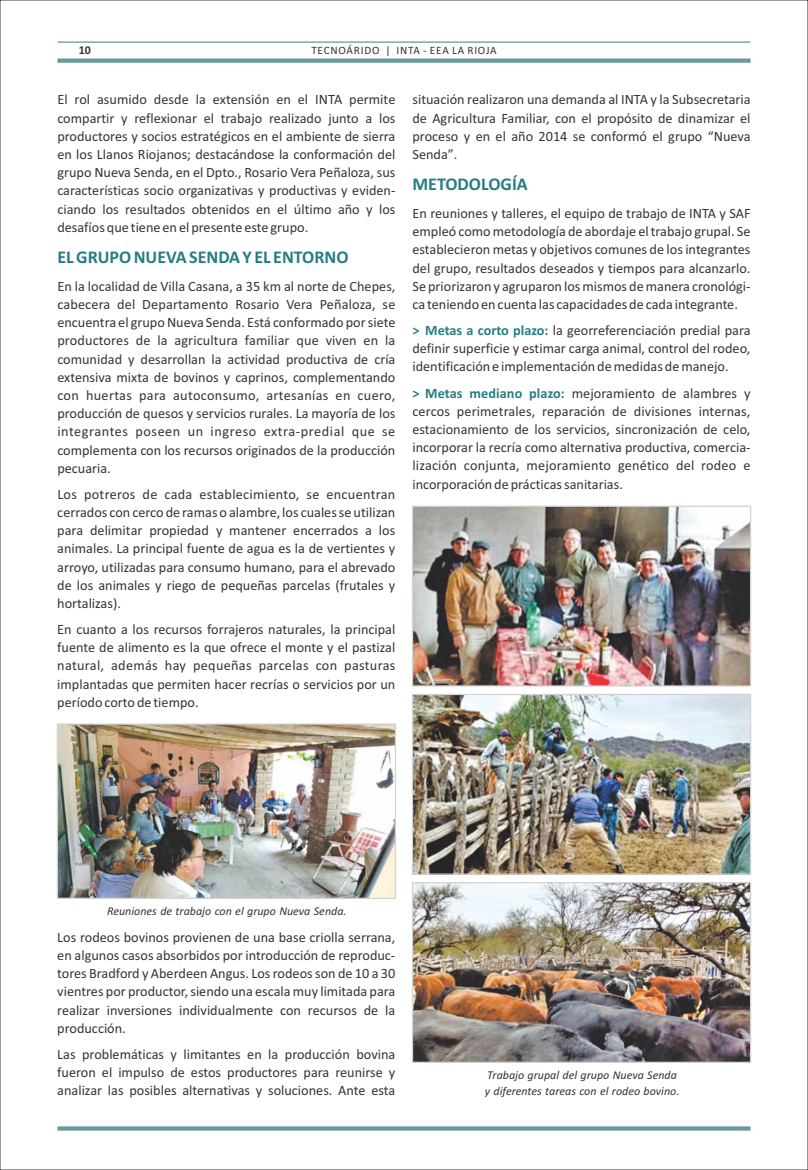
<style>
.page{position:relative;width:808px;height:1170px;background:#fff}
.page>*{position:absolute;margin:0;border:0;box-sizing:border-box;transform-origin:0 0}
.t1{font:700 18px "Calibri";color:#267d82}
.t2{font:14.25px/18.1px "Calibri";color:#373435;text-align:justify}
.t3{font:italic 12px/15.5px "Calibri";color:#373435}
.t4{font:700 12px "Calibri";color:#373435}
.t5{font:11.25px "Calibri";letter-spacing:.07em;color:#373435}
.s1{font-weight:700;color:#267d82}
</style>
<div class="page">
<svg style="left:57px;top:1126px;width:693px;height:4px;background:#78a1a7"></svg>
<hr style="left:57px;top:41px;width:693px;height:2px;background:#6a989e">
<div style="left:57px;top:58px;width:693px;height:5px;background:#6a989e"></div>
<img style="left:59px;top:725px;width:335px;height:171px">
<div style="left:57px;top:723px;width:339px;height:175px;border:1px solid #d2d3d5"></div>
<img style="left:414px;top:883px;width:335px;height:177px">
<div style="left:412px;top:881px;width:339px;height:181px;border:1px solid #d2d3d5"></div>
<img style="left:414px;top:695px;width:335px;height:177px">
<div style="left:412px;top:693px;width:339px;height:181px;border:1px solid #d2d3d5"></div>
<img style="left:414px;top:507px;width:335px;height:177px">
<div style="left:412px;top:505px;width:339px;height:181px;border:1px solid #d2d3d5"></div>
<p class="t5" style="left:311px;top:46px;width:187px">TECNOÁRIDO | INTA - EEA LA RIOJA</p>
<p class="t4" style="left:79px;top:45px;width:14px">10</p>
<p class="t2" style="left:57px;top:92px;width:340px">El rol asumido desde la extensión en el INTA permite compartir y reflexionar el trabajo realizado junto a los productores y socios estratégicos en el ambiente de sierra en los Llanos Riojanos; destacándose la conformación del grupo Nueva Senda, en el Dpto., Rosario Vera Peñaloza, sus características socio organizativas y productivas y eviden&shy;ciando los resultados obtenidos en el último año y los desafíos que tiene en el presente este grupo.</p>
<p class="t1" style="left:57px;top:250px;width:293px">EL GRUPO NUEVA SENDA Y EL ENTORNO</p>
<p class="t2" style="left:57px;top:278px;width:340px">En la localidad de Villa Casana, a 35 km al norte de Chepes, cabecera del Departamento Rosario Vera Peñaloza, se encuentra el grupo Nueva Senda. Está conformado por siete productores de la agricultura familiar que viven en la comunidad y desarrollan la actividad productiva de cría extensiva mixta de bovinos y caprinos, complementando con huertas para autoconsumo, artesanías en cuero, producción de quesos y servicios rurales. La mayoría de los integrantes poseen un ingreso extra-predial que se complementa con los recursos originados de la producción pecuaria.</p>
<p class="t2" style="left:57px;top:486px;width:340px">Los potreros de cada establecimiento, se encuentran cerrados con cerco de ramas o alambre, los cuales se utilizan para delimitar propiedad y mantener encerrados a los animales. La principal fuente de agua es la de vertientes y arroyo, utilizadas para consumo humano, para el abrevado de los animales y riego de pequeñas parcelas (frutales y hortalizas).</p>
<p class="t2" style="left:57px;top:621px;width:340px">En cuanto a los recursos forrajeros naturales, la principal fuente de alimento es la que ofrece el monte y el pastizal natural, además hay pequeñas parcelas con pasturas implantadas que permiten hacer recrías o servicios por un período corto de tiempo.</p>
<p class="t2" style="left:412px;top:92px;width:340px">situación realizaron una demanda al INTA y la Subsecretaria de Agricultura Familiar, con el propósito de dinamizar el proceso y en el año 2014 se conformó el grupo “Nueva Senda”.</p>
<p class="t1" style="left:412px;top:177px;width:117px">METODOLOGÍA</p>
<p class="t2" style="left:412px;top:205px;width:340px">En reuniones y talleres, el equipo de trabajo de INTA y SAF empleó como metodología de abordaje el trabajo grupal. Se establecieron metas y objetivos comunes de los integrantes del grupo, resultados deseados y tiempos para alcanzarlo.<br>Se priorizaron y agruparon los mismos de manera cronológi&shy;ca teniendo en cuenta las capacidades de cada integrante.</p>
<p class="t2" style="left:412px;top:322px;width:340px"><span class="s1">&gt; Metas a corto plazo:</span> la georreferenciación predial para definir superficie y estimar carga animal, control del rodeo, identificación e implementación de medidas de manejo.</p>
<p class="t2" style="left:412px;top:385px;width:340px"><span class="s1">&gt; Metas mediano plazo:</span> mejoramiento de alambres y cercos perimetrales, reparación de divisiones internas, estacionamiento de los servicios, sincronización de celo, incorporar la recría como alternativa productiva, comercia&shy;lización conjunta, mejoramiento genético del rodeo e incorporación de prácticas sanitarias.</p>
<p class="t3" style="left:107px;top:904px;width:241px">Reuniones de trabajo con el grupo Nueva Senda.</p>
<p class="t2" style="left:57px;top:929px;width:340px">Los rodeos bovinos provienen de una base criolla serrana, en algunos casos absorbidos por introducción de reproduc&shy;tores Bradford y Aberdeen Angus. Los rodeos son de 10 a 30 vientres por productor, siendo una escala muy limitada para realizar inversiones individualmente con recursos de la producción.</p>
<p class="t2" style="left:57px;top:1046px;width:340px">Las problemáticas y limitantes en la producción bovina fueron el impulso de estos productores para reunirse y analizar las posibles alternativas y soluciones. Ante esta</p>
<p class="t3" style="left:485px;top:1068px;width:196px">Trabajo grupal del grupo Nueva Senda y diferentes tareas con el rodeo bovino.</p>
</div>
